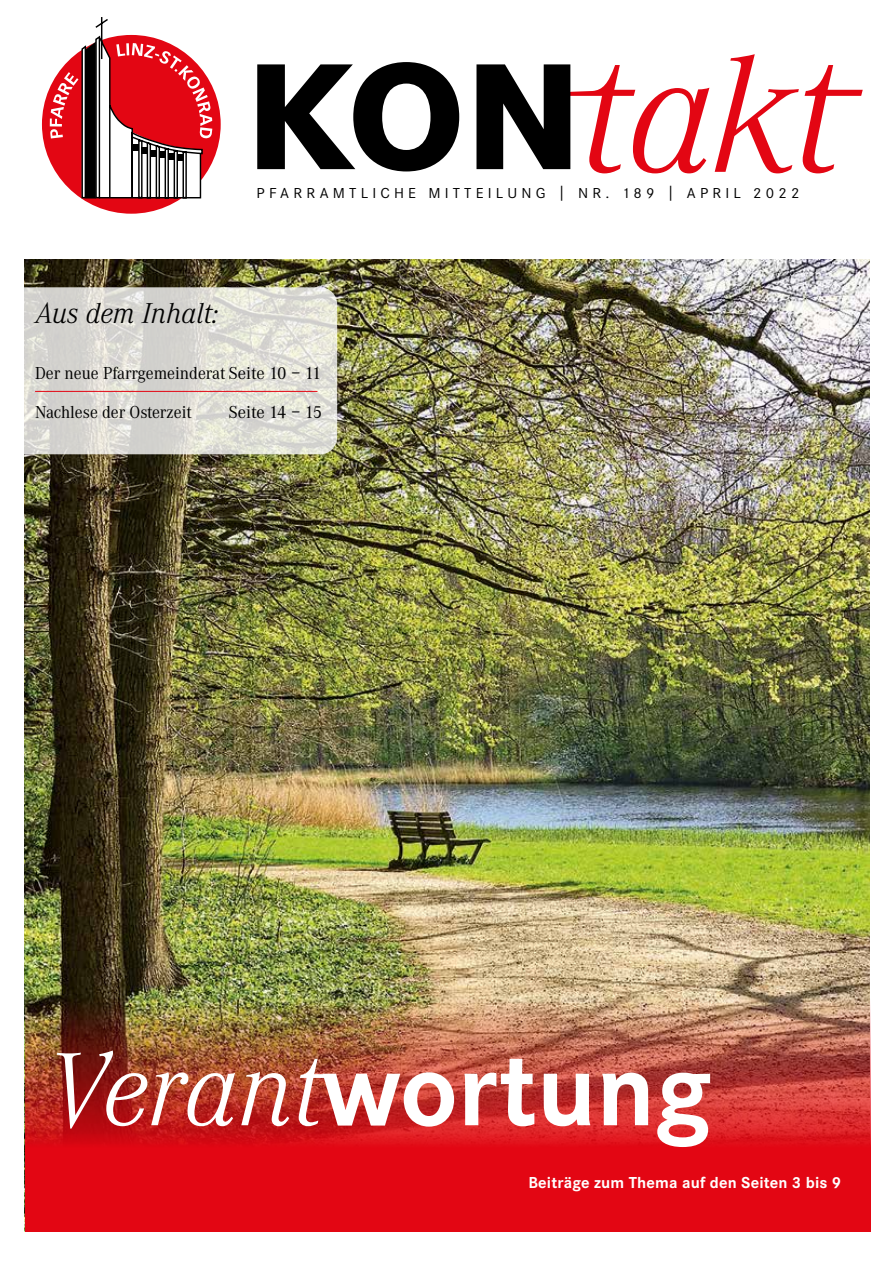
<style>
.page{position:relative;width:893px;height:1263px;background:#fff}
.page>*{position:absolute;margin:0;border:0;box-sizing:border-box;transform-origin:0 0}
.t1{font:700 108.45px "Corporate S";color:#fff}
.t2{font:italic 300 30px "Corporate A";color:#000}
.t3{font:18px/39px "Corporate A";color:#000;scale:.95 1}
.t4{font:18px "Corporate A";color:#000}
.t5{font:700 16.5px "Corporate S";letter-spacing:.01em;color:#fff}
.t6{font:15px "Corporate S";letter-spacing:.265em;color:#000;scale:1.05 1}
.s1{font-family:"Corporate A";font-weight:300;font-style:italic}
</style>
<div class="page">
<div style="left:42px;top:35px;width:179px;height:179px;background:#e30613;border-radius:50%"></div>
<svg style="left:50px;top:34px;width:162px;height:165px"></svg>
<svg style="left:257px;top:54px;width:606px;height:119px"></svg>
<img style="left:25px;top:260px;width:844px;height:738px">
<img style="left:25px;top:998px;width:846px;height:234px">
<svg style="left:24px;top:287px;width:313px;height:167px;background:#dbdad3"></svg>
<hr style="left:35px;top:391px;width:282px;height:1px;background:#e30613">
<p class="t6" style="left:257px;top:185px;width:518px">PFARRAMTLICHE MITTEILUNG | NR. 189 | APRIL 2022</p>
<h2 class="t2" style="left:35px;top:296px;width:185px">Aus dem Inhalt:</h2>
<p class="t3" style="left:35px;top:354px;width:303px">Der neue Pfarrgemeinderat Seite 10 – 11<br>Nachlese der Osterzeit</p>
<p class="t4" style="left:229px;top:402px;width:95px">Seite 14 – 15</p>
<h1 class="t1" style="left:48px;top:1027px;width:665px"><span class="s1">Verant</span>wortung</h1>
<p class="t5" style="left:528px;top:1173px;width:314px">Beiträge zum Thema auf den Seiten 3 bis 9</p>
</div>
